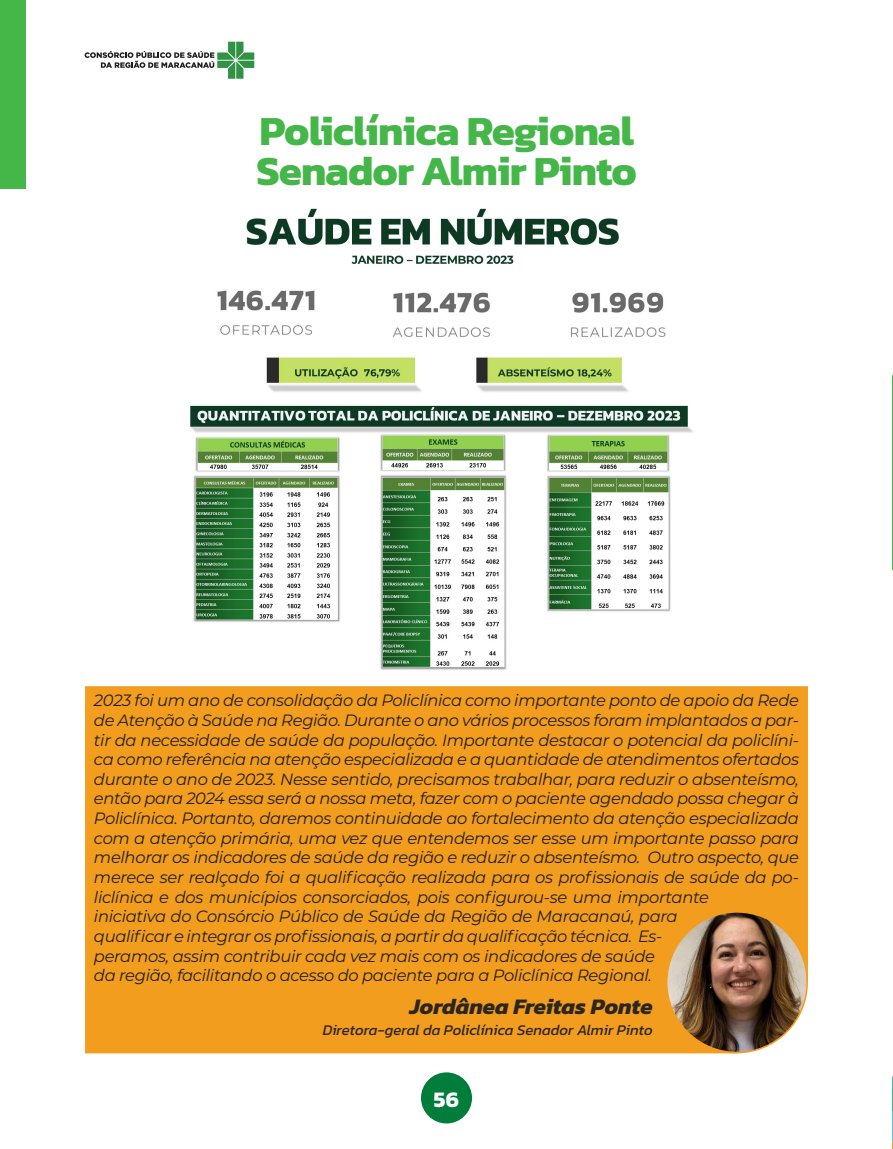
<style>
.page{position:relative;width:893px;height:1149px;background:#fff}
.page>*{position:absolute;margin:0;border:0;box-sizing:border-box;transform-origin:0 0}
.Estilo_de_parágrafo{font:700 42px "Kanit";letter-spacing:-.02em;color:#45b749}
.Estilo_de_parágrafo-2{font:italic 700 22.5px "Kanit";color:#2b2523}
.t1{font:700 22.5px "Kanit";color:#fff}
.Estilo_de_parágrafo-3{font:italic 16.35px/19.6px "Montserrat";letter-spacing:-.02em;color:#231f20}
.Estilo_de_parágrafo-4{font:italic 15px "Kanit";color:#2b2523}
</style>
<div class="page">
<div style="left:421px;top:1071px;width:51px;height:52px;background:#007d3a;border-radius:50%"></div>
<img style="left:190px;top:209px;width:503px;height:461px">
<div style="left:85px;top:686px;width:723px;height:367px;background:#f29d1d"></div>
<svg style="left:666px;top:910px;width:142px;height:143px"></svg>
<img style="left:667px;top:912px;width:139px;height:139px;border-radius:69px">
<svg style="left:85px;top:42px;width:169px;height:37px"></svg>
<div style="left:0;top:0;width:26px;height:188px;background:#45b749"></div>
<p class="Estilo_de_parágrafo" style="left:259px;top:98px;width:376px">Policlínica Regional</p>
<p class="Estilo_de_parágrafo" style="left:256px;top:138px;width:382px">Senador Almir Pinto</p>
<p class="Estilo_de_parágrafo-3" style="left:94px;top:690px;width:707px">2023 foi um ano de consolidação da Policlínica como importante ponto de apoio da Rede de Atenção à Saúde na Região. Durante o ano vários processos foram implantados a par&shy;tir da necessidade de saúde da população. Importante destacar o potencial da policlíni&shy;ca como referência na atenção especializada e a quantidade de atendimentos ofertados durante o ano de 2023. Nesse sentido, precisamos trabalhar, para reduzir o absenteísmo, então para 2024 essa será a nossa meta, fazer com o paciente agendado possa chegar à Policlínica. Portanto, daremos continuidade ao fortalecimento da atenção especializada com a atenção primária, uma vez que entendemos ser esse um importante passo para melhorar os indicadores de saúde da região e reduzir o absenteísmo. Outro aspecto, que merece ser realçado foi a qualificação realizada para os profissionais de saúde da po&shy;liclínica e dos municípios consorciados, pois configurou-se uma importante<br>iniciativa do Consórcio Público de Saúde da Região de Maracanaú, para<br>qualificar e integrar os profissionais, a partir da qualificação técnica. Es-<br>peramos, assim contribuir cada vez mais com os indicadores de saúde<br>da região, facilitando o acesso do paciente para a Policlínica Regional.</p>
<p class="Estilo_de_parágrafo-2" style="left:410px;top:988px;width:244px">Jordânea Freitas Ponte</p>
<p class="Estilo_de_parágrafo-4" style="left:323px;top:1018px;width:331px">Diretora-geral da Policlínica Senador Almir Pinto</p>
<h2 class="t1" style="left:434px;top:1081px;width:27px">56</h2>
</div>
